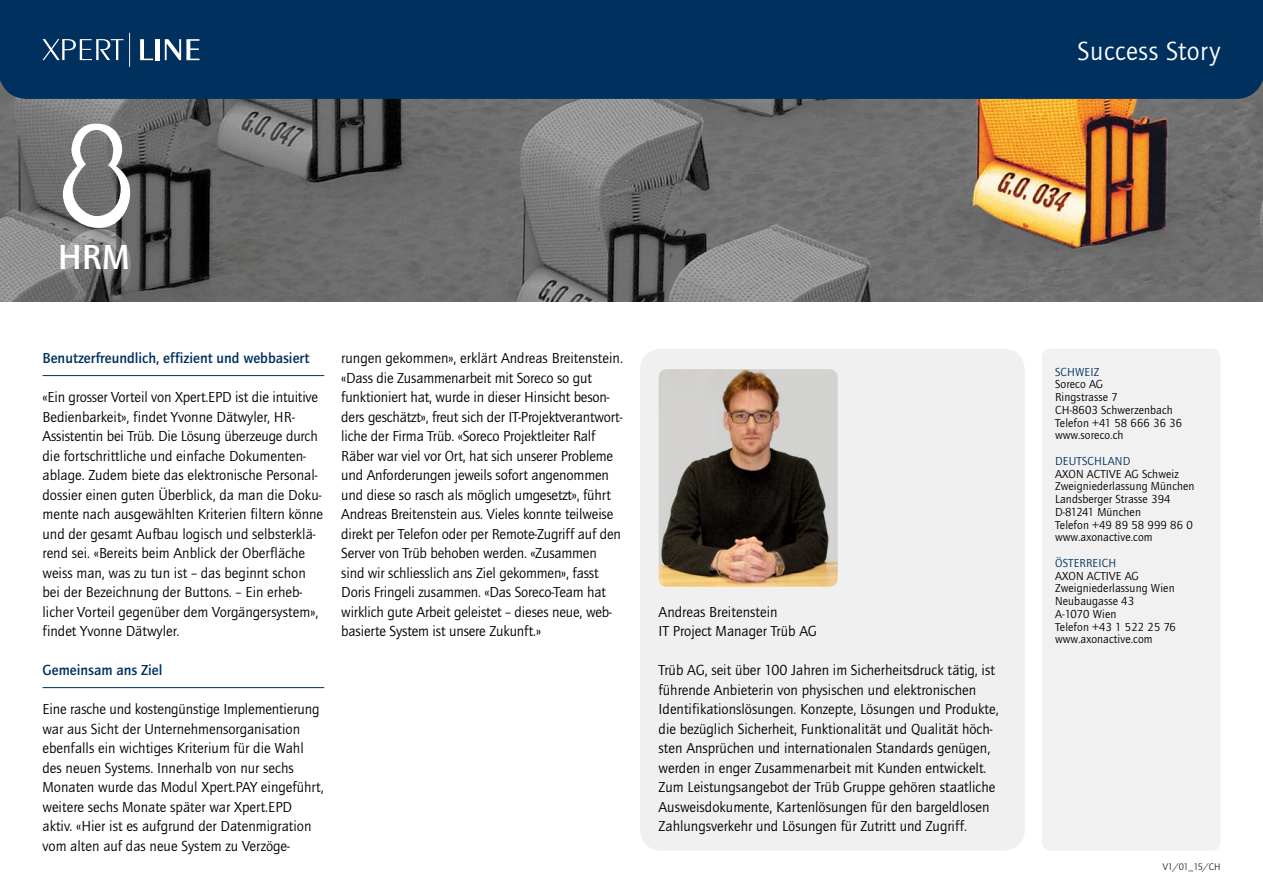
<style>
.page{position:relative;width:1263px;height:893px;background:#fff}
.page>*{position:absolute;margin:0;border:0;box-sizing:border-box;transform-origin:0 0}
.t1{font:700 36px "ITC Quay";color:#fff}
.t2{font:27px "ITC Quay";letter-spacing:.02em;color:#fff}
.t3{font:15px/19.5px "ITC Quay";color:#000}
.t4{font:700 15px "ITC Quay";color:#00305d}
.t5{font:12px/12.8px "ITC Quay";letter-spacing:.01em;color:#000}
.t6{font:12px "ITC Quay";letter-spacing:.01em;color:#00305d}
.t7{font:9.75px "ITC Quay";letter-spacing:-.03em;color:#282827}
</style>
<div class="page">
<img style="left:0;top:101px;width:1263px;height:201px">
<div style="left:1042px;top:349px;width:178px;height:502px;background:#f1f1f1;border-radius:9px"></div>
<div style="left:0;top:0;width:1263px;height:101px;background:#00305d"></div>
<svg style="left:43px;top:39px;width:81px;height:21px;background:#406385"></svg>
<svg style="left:140px;top:39px;width:13px;height:21px"></svg>
<div style="left:155px;top:39px;width:5px;height:21px;background:#fff"></div>
<svg style="left:165px;top:39px;width:34px;height:21px"></svg>
<hr style="left:129px;top:33px;width:1px;height:34px;background:#fff">
<svg style="left:63px;top:124px;width:68px;height:175px"></svg>
<hr style="left:43px;top:375px;width:281px;height:1px;background:#00305d">
<hr style="left:43px;top:687px;width:281px;height:1px;background:#00305d">
<div style="left:640px;top:349px;width:385px;height:502px;background:#f0f0f0;border-radius:21px"></div>
<img style="left:659px;top:369px;width:179px;height:218px">
<h2 class="t2" style="left:1077px;top:36px;width:144px">Success Story</h2>
<h1 class="t1" style="left:58px;top:237px;width:73px">HRM</h1>
<p class="t4" style="left:43px;top:350px;width:269px">Benutzerfreundlich, effizient und webbasiert</p>
<p class="t3" style="left:43px;top:387px;width:282px">«Ein grosser Vorteil von Xpert.EPD ist die intuitive Bedienbarkeit», findet Yvonne Dätwyler, HR-Assistentin bei Trüb. Die Lösung überzeuge durch die fortschrittliche und einfache Dokumenten&shy;ablage. Zudem biete das elektronische Personal&shy;dossier einen guten Überblick, da man die Doku&shy;mente nach ausgewählten Kriterien filtern könne und der gesamt Aufbau logisch und selbsterklä&shy;rend sei. «Bereits beim Anblick der Oberfläche weiss man, was zu tun ist – das beginnt schon bei der Bezeichnung der Buttons. – Ein erheb&shy;licher Vorteil gegenüber dem Vorgängersystem», findet Yvonne Dätwyler.</p>
<p class="t4" style="left:43px;top:662px;width:121px">Gemeinsam ans Ziel</p>
<p class="t3" style="left:43px;top:699px;width:283px">Eine rasche und kostengünstige Implementierung war aus Sicht der Unternehmensorganisation ebenfalls ein wichtiges Kriterium für die Wahl des neuen Systems. Innerhalb von nur sechs Monaten wurde das Modul Xpert.PAY eingeführt, weitere sechs Monate später war Xpert.EPD aktiv. «Hier ist es aufgrund der Datenmigration vom alten auf das neue System zu Verzöge-</p>
<p class="t3" style="left:341px;top:348px;width:283px">rungen gekommen», erklärt Andreas Breitenstein. «Dass die Zusammenarbeit mit Soreco so gut funktioniert hat, wurde in dieser Hinsicht beson&shy;ders geschätzt», freut sich der IT-Projektverantwort&shy;liche der Firma Trüb. «Soreco Projektleiter Ralf Räber war viel vor Ort, hat sich unserer Probleme und Anforderungen jeweils sofort angenommen und diese so rasch als möglich umgesetzt», führt Andreas Breitenstein aus. Vieles konnte teilweise direkt per Telefon oder per Remote-Zugriff auf den Server von Trüb behoben werden. «Zusammen sind wir schliesslich ans Ziel gekommen», fasst Doris Fringeli zusammen. «Das Soreco-Team hat wirklich gute Arbeit geleistet – dieses neue, web&shy;basierte System ist unsere Zukunft.»</p>
<p class="t3" style="left:659px;top:602px;width:160px">Andreas Breitenstein<br>IT Project Manager Trüb AG</p>
<p class="t3" style="left:659px;top:660px;width:341px">Trüb AG, seit über 100 Jahren im Sicherheitsdruck tätig, ist führende Anbieterin von physischen und elektronischen Identifikationslösungen. Konzepte, Lösungen und Produkte, die bezüglich Sicherheit, Funktionalität und Qualität höch&shy;sten Ansprüchen und internationalen Standards genügen, werden in enger Zusammenarbeit mit Kunden entwickelt.<br>Zum Leistungsangebot der Trüb Gruppe gehören staatliche Ausweisdokumente, Kartenlösungen für den bargeldlosen Zahlungsverkehr und Lösungen für Zutritt und Zugriff.</p>
<p class="t6" style="left:1055px;top:365px;width:46px">SCHWEIZ</p>
<p class="t5" style="left:1055px;top:378px;width:129px">Soreco AG<br>Ringstrasse 7<br>CH-8603 Schwerzenbach<br>Telefon +41 58 666 36 36 www.soreco.ch</p>
<p class="t6" style="left:1055px;top:454px;width:77px">DEUTSCHLAND</p>
<p class="t5" style="left:1055px;top:467px;width:141px">AXON ACTIVE AG Schweiz<br>Zweigniederlassung München<br>Landsberger Strasse 394<br>D-81241 München<br>Telefon +49 89 58 999 86 0 www.axonactive.com</p>
<p class="t6" style="left:1055px;top:556px;width:63px">ÖSTERREICH</p>
<p class="t5" style="left:1055px;top:569px;width:122px">AXON ACTIVE AG<br>Zweigniederlassung Wien<br>Neubaugasse 43<br>A-1070 Wien<br>Telefon +43 1 522 25 76 www.axonactive.com</p>
<p class="t7" style="left:1163px;top:862px;width:59px">V1/01_15/CH</p>
</div>
